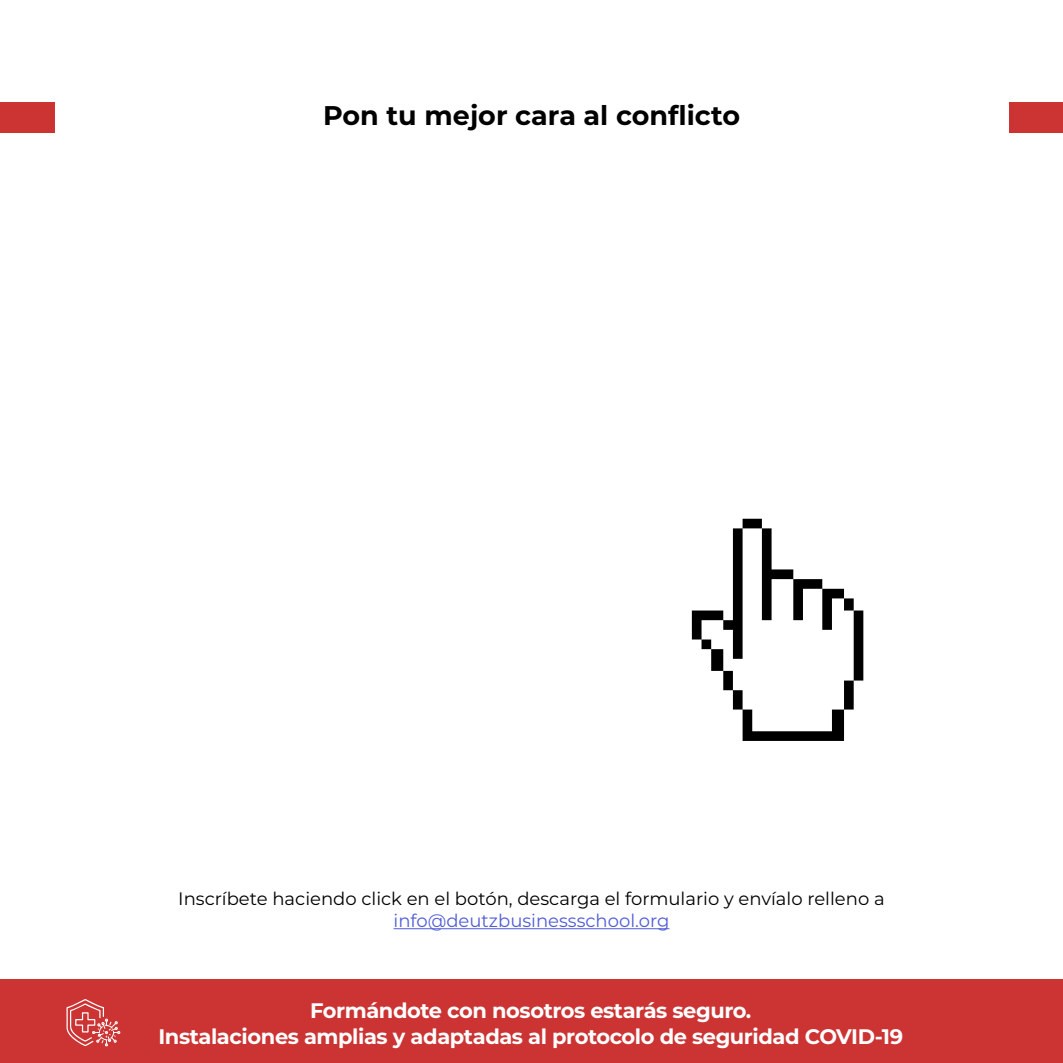
<style>
.page{position:relative;width:1063px;height:1063px;background:#fff}
.page>*{position:absolute;margin:0;border:0;box-sizing:border-box;transform-origin:0 0}
.t1{font:700 27px "Montserrat";color:#000}
.t2{font:700 21px/25.2px "Montserrat";letter-spacing:-.02em;color:#fff;text-align:center}
.t3{font:18px "Montserrat";color:#000}
.t4{font:18px "Montserrat";color:#4f5cd6}
</style>
<div class="page">
<hr style="left:394px;top:928px;width:275px;height:1px;background:#4f5cd6">
<svg style="left:692px;top:519px;width:171px;height:222px"></svg>
<div style="left:0;top:102px;width:54px;height:30px;background:#c33"></div>
<div style="left:1009px;top:102px;width:54px;height:30px;background:#c33"></div>
<div style="left:0;top:980px;width:1063px;height:83px;background:#c33"></div>
<svg style="left:66px;top:999px;width:55px;height:48px"></svg>
<p class="t1" style="left:323px;top:96px;width:418px">Pon tu mejor cara al conflicto</p>
<p class="t3" style="left:178px;top:887px;width:708px">Inscríbete haciendo click en el botón, descarga el formulario y envíalo relleno a</p>
<p class="t4" style="left:394px;top:908px;width:277px">info@deutzbusinessschool.org</p>
<p class="t2" style="left:158px;top:997px;width:746px">Formándote con nosotros estarás seguro.<br>Instalaciones amplias y adaptadas al protocolo de seguridad COVID-19</p>
</div>
